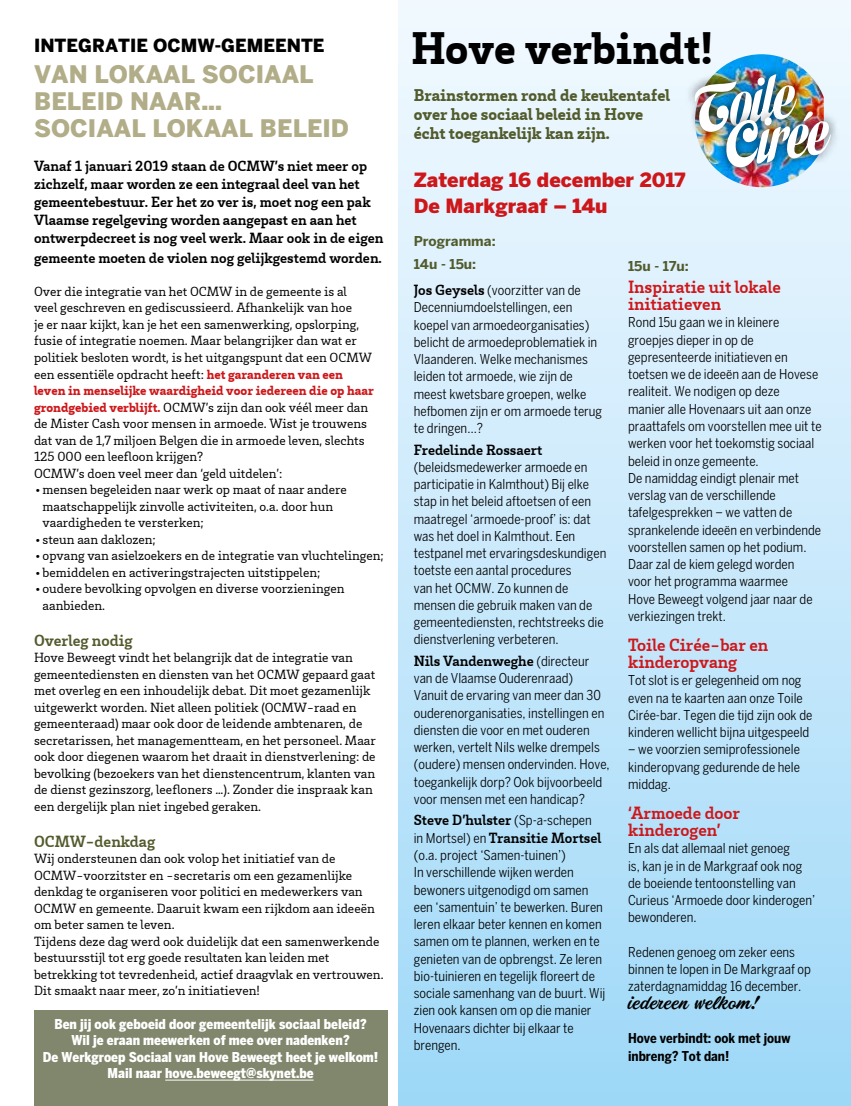
<style>
.page{position:relative;width:851px;height:1106px;background:#fff}
.page>*{position:absolute;margin:0;border:0;box-sizing:border-box;transform-origin:0 0}
.t1{font:900 46.35px "Brix Slab";color:#000}
.t2{font:900 24px/27px "Benton Sans";color:#b1ad88}
.t3{font:900 19.5px/25.5px "Benton Sans";color:#cd171a}
.t4{font:700 18px/17.2px "Brix Slab";color:#cd171a}
.t5{font:900 18px "Benton Sans";color:#000}
.t6{font:18px "Painter PERSONALUSEONLY";color:#000}
.t7{font:900 17.25px/19.2px "Brix Slab";color:#525b2c}
.t8{font:700 16.5px "Brix Slab";color:#525b2c}
.t9{font:700 15px/18px "Brix Slab";color:#000}
.t10{font:condensed 13.5px/17.2px "Benton Sans";color:#000}
.t11{font:13.5px/16.5px "Brix Slab";color:#000}
.t12{font:900 condensed 13.5px/16.5px "Benton Sans";color:#fff;text-align:center}
.t13{font:700 condensed 13.5px/17.2px "Benton Sans";color:#000}
.t14{font:700 13.5px "Benton Sans";color:#525b2c}
.s1{font-weight:900;color:#cd171a}
.s2{font-weight:700;font-stretch:normal;color:#525b2c}
.s3{font-family:"Brix Slab";font-weight:700;font-stretch:normal;font-size:15px}
.s4{font-family:"Benton Sans";font-weight:400;font-stretch:condensed;font-size:13.5px}
</style>
<div class="page">
<div style="left:398px;top:0;width:452px;height:1106px;background:linear-gradient(to bottom,#f3faff,#a0d9f8)"></div>
<img style="left:695px;top:54px;width:128px;height:133px">
<div style="left:684px;top:64px;width:122px;height:78px;background:#000;opacity:.75"></div>
<div style="left:715px;top:101px;width:125px;height:76px;background:#000;opacity:.75"></div>
<img style="left:694px;top:74px;width:136px;height:94px">
<div style="left:34px;top:1010px;width:353px;height:96px;background:#80876c"></div>
<hr style="left:165px;top:1079px;width:148px;height:1px;background:#fff">
<h3 class="t5" style="left:34px;top:34px;width:292px">INTEGRATIE OCMW-GEMEENTE</h3>
<h2 class="t2" style="left:34px;top:60px;width:316px">VAN LOKAAL SOCIAAL<br>BELEID NAAR...<br>SOCIAAL LOKAAL BELEID</h2>
<p class="t9" style="left:34px;top:157px;width:351px">Vanaf 1 januari 2019 staan de OCMW’s niet meer op zichzelf, maar worden ze een integraal deel van het gemeentebestuur. Eer het zo ver is, moet nog een pak Vlaamse regelgeving worden aangepast en aan het ontwerpdecreet is nog veel werk. Maar ook in de eigen</p>
<p class="t9" style="left:34px;top:248px;width:349px">gemeente moeten de violen nog gelijkgestemd worden.</p>
<p class="t11" style="left:34px;top:283px;width:341px">Over die integratie van het OCMW in de gemeente is al<br>veel geschreven en gediscussieerd. Afhankelijk van hoe<br>je er naar kijkt, kan je het een samenwerking, opslorping, fusie of integratie noemen. Maar belangrijker dan wat er politiek besloten wordt, is het uitgangspunt dat een OCMW een essentiële opdracht heeft: <span class="s1">het garanderen van een leven in menselijke waardigheid voor iedereen die op haar grondgebied verblijft.</span> OCMW’s zijn dan ook véél meer dan de Mister Cash voor mensen in armoede. Wist je trouwens dat van de 1,7 miljoen Belgen die in armoede leven, slechts 125 000 een leefloon krijgen?<br>OCMW’s doen veel meer dan ‘geld uitdelen’:</p>
<p class="t11" style="left:43px;top:480px;width:306px;text-indent:-9px">•mensen begeleiden naar werk op maat of naar andere maatschappelijk zinvolle activiteiten, o.a. door hun vaardigheden te versterken;</p>
<p class="t11" style="left:34px;top:530px;width:123px">•steun aan daklozen;</p>
<p class="t11" style="left:34px;top:546px;width:351px">•opvang van asielzoekers en de integratie van vluchtelingen;</p>
<p class="t11" style="left:34px;top:563px;width:288px">•bemiddelen en activeringstrajecten uitstippelen;</p>
<p class="t11" style="left:43px;top:579px;width:303px;text-indent:-9px">•oudere bevolking opvolgen en diverse voorzieningen aanbieden.</p>
<p class="t8" style="left:34px;top:629px;width:100px">Overleg nodig</p>
<p class="t11" style="left:34px;top:649px;width:343px">Hove Beweegt vindt het belangrijk dat de integratie van gemeentediensten en diensten van het OCMW gepaard gaat met overleg en een inhoudelijk debat. Dit moet gezamenlijk uitgewerkt worden. Niet alleen politiek (OCMW-raad en gemeenteraad) maar ook door de leidende ambtenaren, de secretarissen, het managementteam, en het personeel. Maar ook door diegenen waarom het draait in dienstverlening: de bevolking (bezoekers van het dienstencentrum, klanten van de dienst gezinszorg, leefloners …). Zonder die inspraak kan een dergelijk plan niet ingebed geraken.</p>
<p class="t8" style="left:34px;top:830px;width:123px">OCMW-denkdag</p>
<p class="t11" style="left:34px;top:850px;width:351px">Wij ondersteunen dan ook volop het initiatief van de OCMW-voorzitster en -secretaris om een gezamenlijke denkdag te organiseren voor politici en medewerkers van OCMW en gemeente. Daaruit kwam een rijkdom aan ideeën om beter samen te leven.<br>Tijdens deze dag werd ook duidelijk dat een samenwerkende bestuursstijl tot erg goede resultaten kan leiden met betrekking tot tevredenheid, actief draagvlak en vertrouwen.<br>Dit smaakt naar meer, zo’n initiatieven!</p>
<p class="t12" style="left:43px;top:1015px;width:337px">Ben jij ook geboeid door gemeentelijk sociaal beleid?<br>Wil je eraan meewerken of mee over nadenken?<br>De Werkgroep Sociaal van Hove Beweegt heet je welkom!<br>Mail naar hove.beweegt@skynet.be</p>
<h1 class="t1" style="left:411px;top:18px;width:303px">Hove verbindt!</h1>
<p class="t7" style="left:414px;top:84px;width:258px">Brainstormen rond de keukentafel over hoe sociaal beleid in Hove écht toegankelijk kan zijn.</p>
<h3 class="t3" style="left:414px;top:167px;width:273px">Zaterdag 16 december 2017<br>De Markgraaf – 14u</h3>
<p class="t14" style="left:414px;top:233px;width:83px">Programma:</p>
<p class="t10" style="left:414px;top:251px;width:168px;line-height:25.8px"><span class="s2">14u - 15u:<br></span><span class="s3">Jos Geysels</span> (voorzitter van de</p>
<p class="t10" style="left:414px;top:298px;width:190px">Decenniumdoelstellingen, een koepel van armoedeorganisaties) belicht de armoedeproblematiek in<br>Vlaanderen. Welke mechanismes leiden tot armoede, wie zijn de meest kwetsbare groepen, welke hefbomen zijn er om armoede terug te dringen…?</p>
<p class="t9" style="left:414px;top:440px;width:130px">Fredelinde Rossaert</p>
<p class="t10" style="left:414px;top:458px;width:194px">(beleidsmedewerker armoede en participatie in Kalmthout) Bij elke stap in het beleid aftoetsen of een maatregel ‘armoede-proof’ is: dat was het doel in Kalmthout. Een testpanel met ervaringsdeskundigen toetste een aantal procedures<br>van het OCMW. Zo kunnen de mensen die gebruik maken van de gemeentediensten, rechtstreeks die dienstverlening verbeteren.</p>
<p class="t9" style="left:414px;top:651px;width:177px">Nils Vandenweghe <span class="s4">(directeur</span></p>
<p class="t10" style="left:414px;top:669px;width:197px">van de Vlaamse Ouderenraad)<br>Vanuit de ervaring van meer dan 30 ouderenorganisaties, instellingen en diensten die voor en met ouderen werken, vertelt Nils welke drempels (oudere) mensen ondervinden. Hove, toegankelijk dorp? Ook bijvoorbeeld voor mensen met een handicap?</p>
<p class="t9" style="left:414px;top:811px;width:189px;line-height:17.2px">Steve D’hulster <span class="s4">(Sp-a-schepen in Mortsel) en</span> Transitie Mortsel</p>
<p class="t10" style="left:414px;top:846px;width:193px">(o.a. project ‘Samen-tuinen’)<br>In verschillende wijken werden bewoners uitgenodigd om samen een ‘samentuin’ te bewerken. Buren leren elkaar beter kennen en komen samen om te plannen, werken en te genieten van de opbrengst. Ze leren bio-tuinieren en tegelijk floreert de sociale samenhang van de buurt. Wij zien ook kansen om op die manier<br>Hovenaars dichter bij elkaar te brengen.</p>
<p class="t14" style="left:628px;top:258px;width:62px">15u - 17u:</p>
<h3 class="t4" style="left:628px;top:277px;width:154px">Inspiratie uit lokale initiatieven</h3>
<p class="t10" style="left:628px;top:314px;width:195px">Rond 15u gaan we in kleinere groepjes dieper in op de gepresenteerde initiatieven en toetsen we de ideeën aan de Hovese realiteit. We nodigen op deze<br>manier alle Hovenaars uit aan onze praattafels om voorstellen mee uit te werken voor het toekomstig sociaal beleid in onze gemeente.<br>De namiddag eindigt plenair met verslag van de verschillende tafelgesprekken – we vatten de sprankelende ideeën en verbindende voorstellen samen op het podium.<br>Daar zal de kiem gelegd worden<br>voor het programma waarmee<br>Hove Beweegt volgend jaar naar de verkiezingen trekt.</p>
<h3 class="t4" style="left:628px;top:635px;width:142px">Toile Cirée-bar en kinderopvang</h3>
<p class="t10" style="left:628px;top:671px;width:186px">Tot slot is er gelegenheid om nog even na te kaarten aan onze Toile Cirée-bar. Tegen die tijd zijn ook de kinderen wellicht bijna uitgespeeld</p>
<p class="t10" style="left:628px;top:740px;width:173px;text-align:justify">– we voorzien semiprofessionele kinderopvang gedurende de hele middag.</p>
<h3 class="t4" style="left:628px;top:803px;width:113px">‘Armoede door kinderogen’</h3>
<p class="t10" style="left:628px;top:839px;width:189px">En als dat allemaal niet genoeg<br>is, kan je in de Markgraaf ook nog de boeiende tentoonstelling van<br>Curieus ‘Armoede door kinderogen’ bewonderen.</p>
<p class="t10" style="left:628px;top:943px;width:184px">Redenen genoeg om zeker eens binnen te lopen in De Markgraaf op zaterdagnamiddag 16 december.</p>
<h3 class="t6" style="left:628px;top:990px;width:134px">iedereen welkom!</h3>
<p class="t13" style="left:628px;top:1029px;width:164px">Hove verbindt: ook met jouw inbreng? Tot dan!</p>
</div>
